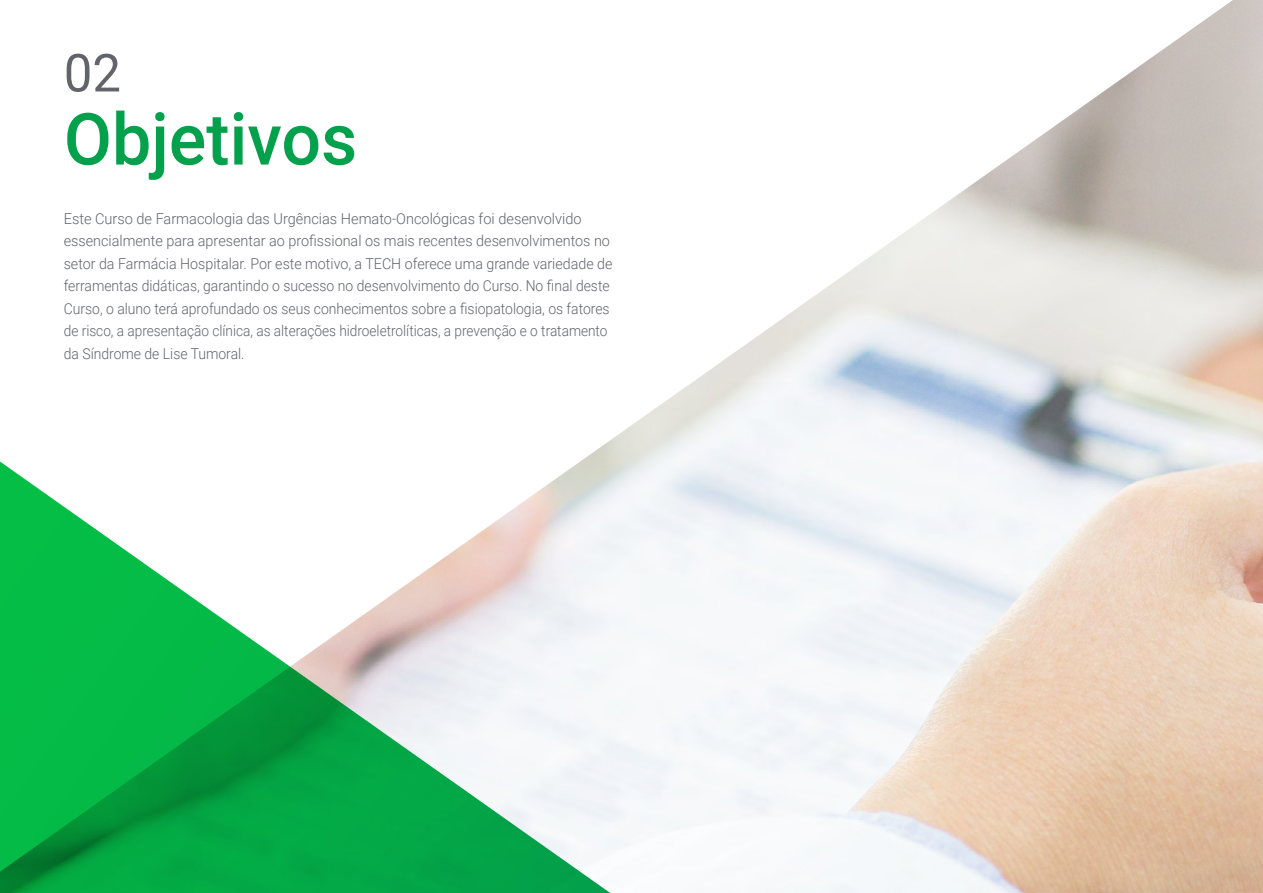
<style>
.page{position:relative;width:1263px;height:893px;background:#fff}
.page>*{position:absolute;margin:0;border:0;box-sizing:border-box;transform-origin:0 0}
.t1{font:500 72px "Roboto";color:#04a14d}
.t2{font:52.5px "Roboto";color:#61646a}
.t3{font:300 15px/22.5px "Roboto";color:#61646a}
</style>
<div class="page">
<img style="left:602px;top:0;width:661px;height:893px">
<svg style="left:0;top:446px;width:640px;height:447px"></svg>
<h2 class="t2" style="left:64px;top:36px;width:59px">02</h2>
<h1 class="t1" style="left:64px;top:89px;width:295px">Objetivos</h1>
<p class="t3" style="left:64px;top:207px;width:550px">Este Curso de Farmacologia das Urgências Hemato-Oncológicas foi desenvolvido essencialmente para apresentar ao profissional os mais recentes desenvolvimentos no setor da Farmácia Hospitalar. Por este motivo, a TECH oferece uma grande variedade de ferramentas didáticas, garantindo o sucesso no desenvolvimento do Curso. No final deste Curso, o aluno terá aprofundado os seus conhecimentos sobre a fisiopatologia, os fatores de risco, a apresentação clínica, as alterações hidroeletrolíticas, a prevenção e o tratamento da Síndrome de Lise Tumoral.</p>
</div>
